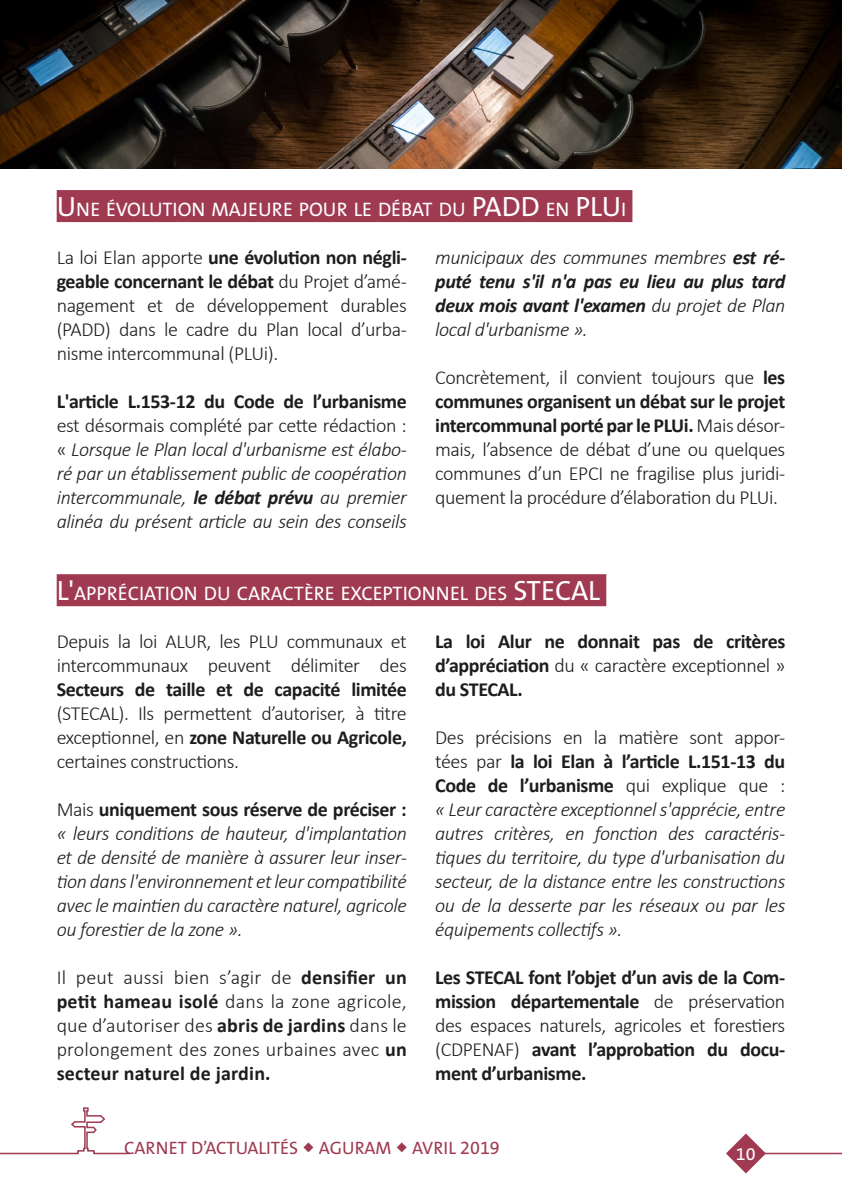
<style>
.page{position:relative;width:842px;height:1191px;background:#fff}
.page>*{position:absolute;margin:0;border:0;box-sizing:border-box;transform-origin:0 0}
.Corps_de_Texte{font:italic 300 20px/24px "Calibri";letter-spacing:-.02em;color:#1d1d1b;text-align:justify}
.Corps_de_Texte-2{font:300 20px/24px "Calibri";letter-spacing:-.02em;color:#1d1d1b;text-align:justify}
.Corps_de_Texte-3{font:700 20px/24px "Calibri";letter-spacing:-.02em;color:#1d1d1b;text-align:justify}
.Corps_de_Texte-4{font:italic 700 20px/24px "Calibri";letter-spacing:-.02em;color:#1d1d1b;text-align:justify}
.Titre_2{font:19.6px "The Sans B W5 Plain";color:#fff}
.t1{font:18px "The Sans B W5 Plain";color:#9f3a51}
.t2{font:18px "The Sans B W5 Plain";color:#fff}
.s1{font-size:28px}
.s2{font-weight:700}
.s3{font-weight:700;font-style:normal}
.s4{font-style:normal}
.s5{font-weight:300}
</style>
<div class="page">
<hr style="left:734px;top:1152px;width:108px;height:2px;background:#9f3a51">
<svg style="left:726px;top:1133px;width:40px;height:40px"></svg>
<svg style="left:0;top:1107px;width:130px;height:48px"></svg>
<div style="left:57px;top:190px;width:575px;height:32px;background:#9f3a51"></div>
<div style="left:57px;top:574px;width:549px;height:32px;background:#9f3a51"></div>
<img style="left:0;top:0;width:842px;height:168px">
<p class="Titre_2" style="left:57px;top:197px;width:433px"><span class="s1">U</span> NE ÉVOLUTION MAJEURE POUR LE DÉBAT DU <span class="s1">PADD</span></p>
<p class="Titre_2" style="left:546px;top:197px;width:82px">EN<span class="s1">PLU</span>I</p>
<p class="Corps_de_Texte-2" style="left:57px;top:245px;width:352px">La loi Elan apporte <span class="s2">une évolution non négli&shy;geable concernant le débat</span> du Projet d’amé&shy;nagement et de développement durables (PADD) dans le cadre du Plan local d’urba&shy;nisme intercommunal (PLUi).</p>
<p class="Corps_de_Texte" style="left:57px;top:389px;width:352px"><span class="s3">L'article L.153-12 du Code de l’urbanisme </span><span class="s4">est désormais complété par cette rédaction : «</span> Lorsque le Plan local d'urbanisme est élabo&shy;ré par un établissement public de coopération intercommunale, <span class="s2">le débat prévu</span> au premier alinéa du présent article au sein des conseils</p>
<p class="Corps_de_Texte-4" style="left:435px;top:245px;width:352px"><span class="s5">municipaux des communes membres</span> est ré&shy;puté tenu s'il n'a pas eu lieu au plus tard deux mois avant l'examen <span class="s5">du projet de Plan local d'urbanisme ».</span></p>
<p class="Corps_de_Texte-2" style="left:435px;top:365px;width:352px">Concrètement, il convient toujours que <span class="s2">les communes organisent un débat sur le projet intercommunal porté par le PLUi.</span> Mais désor&shy;mais, l’absence de débat d’une ou quelques communes d’un EPCI ne fragilise plus juridi&shy;quement la procédure d’élaboration du PLUi.</p>
<p class="Titre_2" style="left:57px;top:581px;width:530px"><span class="s1">L'</span>APPRÉCIATION DU CARACTÈRE EXCEPTIONNEL DES <span class="s1">STECAL</span></p>
<p class="Corps_de_Texte-2" style="left:57px;top:629px;width:352px">Depuis la loi ALUR, les PLU communaux et intercommunaux peuvent délimiter des <span class="s2">Secteurs de taille et de capacité limitée </span>(STECAL). Ils permettent d’autoriser, à titre exceptionnel, en <span class="s2">zone Naturelle ou Agricole, </span>certaines constructions.</p>
<p class="Corps_de_Texte" style="left:57px;top:797px;width:352px"><span class="s4">Mais</span> <span class="s3">uniquement sous réserve de préciser : </span>« leurs conditions de hauteur, d'implantation et de densité de manière à assurer leur inser&shy;tion dans l'environnement et leur compatibilité avec le maintien du caractère naturel, agricole ou forestier de la zone ».</p>
<p class="Corps_de_Texte-2" style="left:57px;top:965px;width:352px">Il peut aussi bien s’agir de <span class="s2">densifier un petit hameau isolé</span> dans la zone agricole, que d’autoriser des <span class="s2">abris de jardins</span> dans le prolongement des zones urbaines avec <span class="s2">un secteur naturel de jardin.</span></p>
<p class="Corps_de_Texte-3" style="left:435px;top:629px;width:352px">La loi Alur ne donnait pas de critères d’appréciation <span class="s5">du « caractère exceptionnel » </span>du STECAL.</p>
<p class="Corps_de_Texte" style="left:435px;top:725px;width:352px"><span class="s4">Des précisions en la matière sont appor&shy;tées par</span> <span class="s3">la loi Elan à l’article L.151-13 du Code de l’urbanisme</span> <span class="s4">qui explique que : </span>« Leur caractère exceptionnel s'apprécie, entre autres critères, en fonction des caractéris&shy;tiques du territoire, du type d'urbanisation du secteur, de la distance entre les constructions ou de la desserte par les réseaux ou par les équipements collectifs ».</p>
<p class="Corps_de_Texte-3" style="left:435px;top:965px;width:352px">Les STECAL font l’objet d’un avis de la Com&shy;mission départementale <span class="s5">de préservation des espaces naturels, agricoles et forestiers (CDPENAF)</span> avant l’approbation du docu&shy;ment d’urbanisme.</p>
<p class="t1" style="left:124px;top:1136px;width:377px">CARNET D’ACTUALITÉS AGURAM AVRIL 2019</p>
<p class="t2" style="left:736px;top:1142px;width:21px">10</p>
</div>
